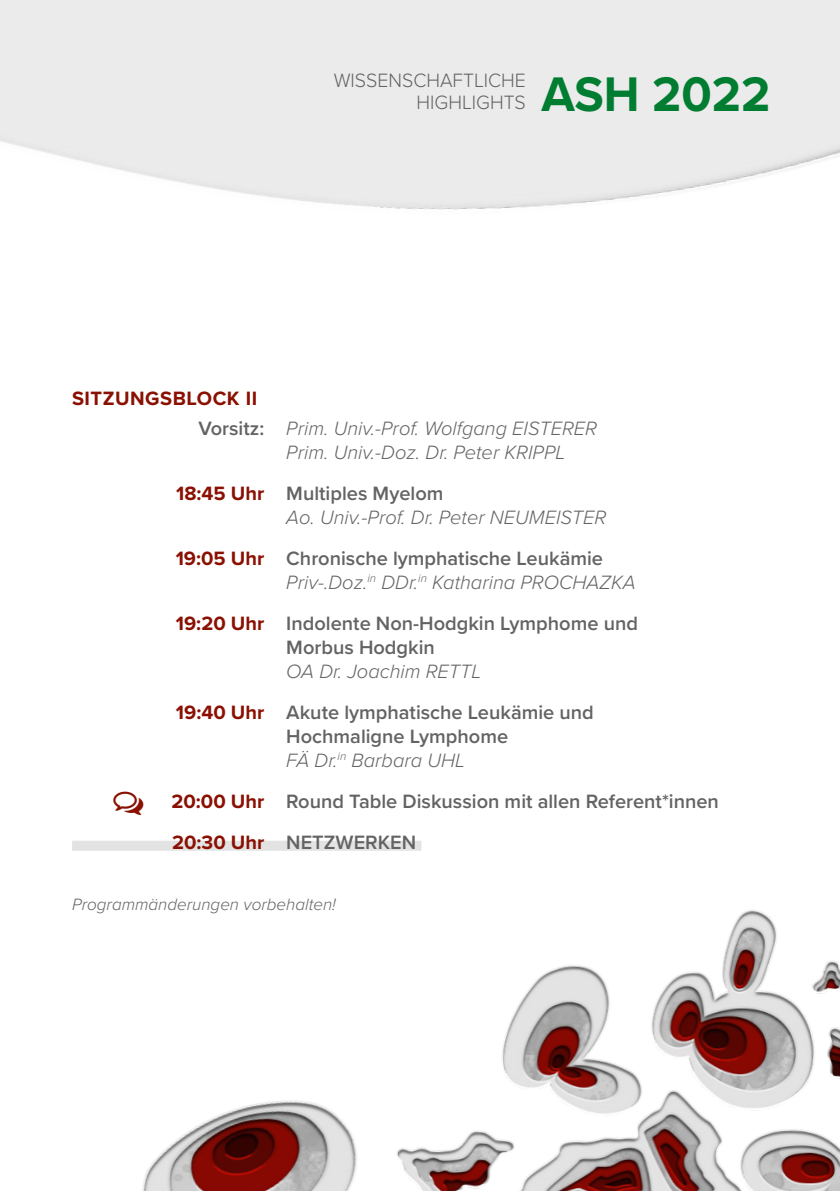
<style>
.page{position:relative;width:840px;height:1191px;background:#fff}
.page>*{position:absolute;margin:0;border:0;box-sizing:border-box;transform-origin:0 0}
.t1{font:700 50.4px "Proxima Nova";color:#007d31}
.t2{font:italic 300 20px/41px "Proxima Nova";color:#646363}
.t3{font:600 20px/41px "Proxima Nova";color:#646363}
.t4{font:300 20px/22px "Proxima Nova";color:#646363;text-align:right}
.t5{font:italic 300 17px "Proxima Nova";color:#646363}
.s1{font-weight:700;font-style:normal;color:#8a1002}
.s2{font-weight:600;font-style:normal}
.s3{font-weight:300;font-style:italic}
.s4{font-weight:700;color:#8a1002}
</style>
<div class="page">
<div style="left:72px;top:840px;width:349px;height:10px;background:#e3e3e3"></div>
<img style="left:351px;top:840px;width:488px;height:351px">
<img style="left:142px;top:1090px;width:246px;height:101px">
<p class="t4" style="left:333px;top:68px;width:193px">WISSENSCHAFTLICHE<br>HIGHLIGHTS</p>
<h1 class="t1" style="left:541px;top:56px;width:230px">ASH 2022</h1>
<p class="t2" style="left:198px;top:382px;width:400px;line-height:29.6px;text-indent:-126px"><span class="s1">SITZUNGSBLOCK II<br></span><span class="s2">Vorsitz:</span> Prim. Univ.-Prof. Wolfgang EISTERER</p>
<p class="t2" style="left:176px;top:430px;width:391px;text-indent:110px">Prim. Univ.-Doz. Dr. Peter KRIPPL<br><span class="s1">18:45 Uhr</span> <span class="s2">Multiples Myelom</span></p>
<p class="t2" style="left:176px;top:495px;width:432px;text-align:right">Ao. Univ.-Prof. Dr. Peter NEUMEISTER<br><span class="s1">19:05 Uhr</span> <span class="s2">Chronische lymphatische Leukämie</span></p>
<p class="t2" style="left:176px;top:560px;width:463px;text-align:right">Priv-.Doz.<sup>in</sup> DDr.<sup>in</sup> Katharina PROCHAZKA<br><span class="s1">19:20 Uhr</span> <span class="s2">Indolente Non-Hodgkin Lymphome und</span></p>
<p class="t3" style="left:286px;top:626px;width:150px">Morbus Hodgkin</p>
<p class="t3" style="left:176px;top:650px;width:419px;text-align:center"><span class="s3">OA Dr. Joachim RETTL<br></span><span class="s4">19:40 Uhr</span> Akute lymphatische Leukämie und</p>
<p class="t3" style="left:286px;top:723px;width:223px;line-height:24px">Hochmaligne Lymphome<br><span class="s3">FÄ Dr.</span><sup>in</sup> <span class="s3">Barbara UHL</span></p>
<p class="t3" style="left:171px;top:780px;width:548px"><span class="s4">20:00 Uhr</span> Round Table Diskussion mit allen Referent*innen<br><span class="s4">20:30 Uhr</span> NETZWERKEN</p>
<p class="t5" style="left:72px;top:892px;width:265px">Programmänderungen vorbehalten!</p>
</div>
